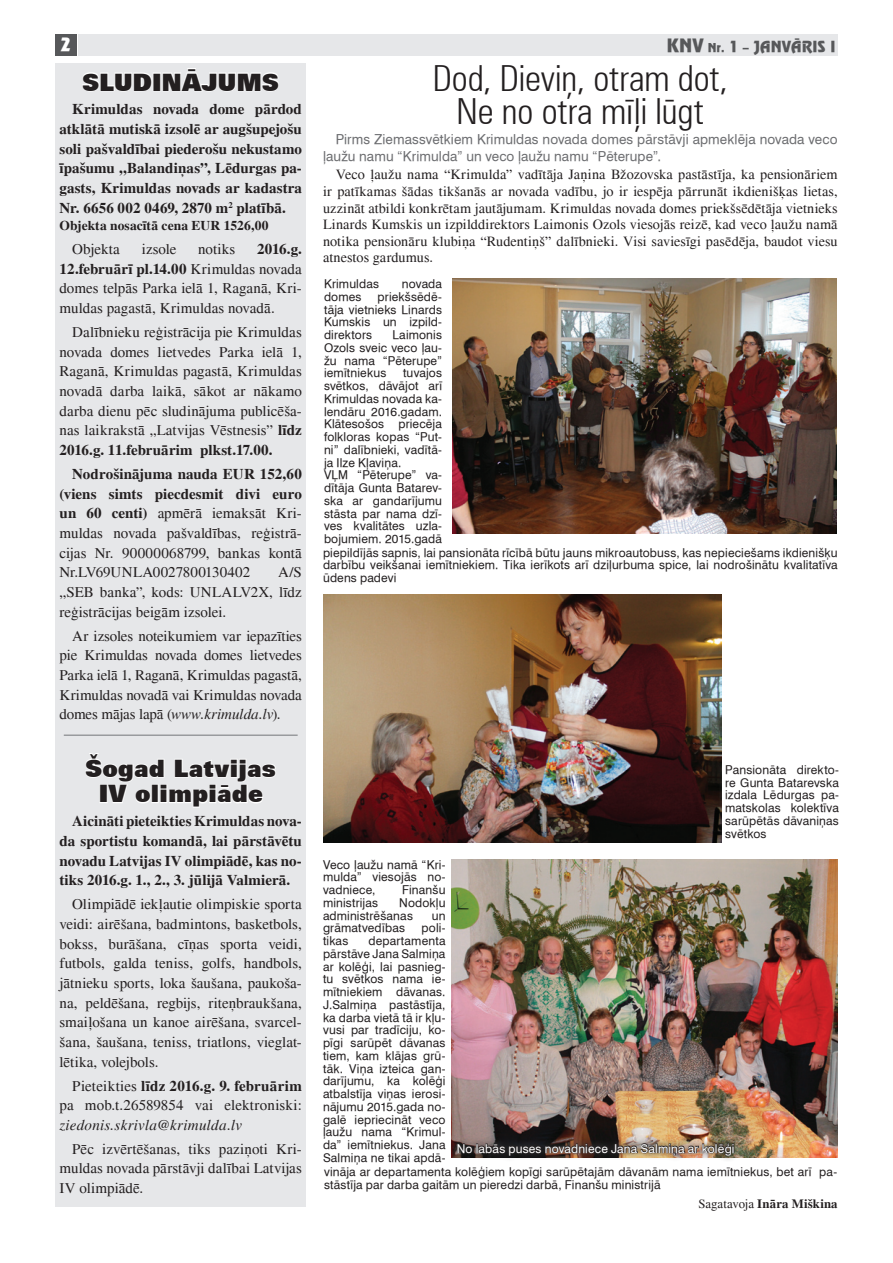
<style>
.page{position:relative;width:893px;height:1263px;background:#fff}
.page>*{position:absolute;margin:0;border:0;box-sizing:border-box;transform-origin:0 0}
.t1{font:300 condensed 36px/33px "Zurich TL";letter-spacing:-.005em;color:#231f20;text-align:center}
.t2{font:900 24px/25.7px "Zurich TL";letter-spacing:-.005em;color:#231f20;text-align:center}
.t3{font:18px "Revue TL";color:#fff}
.t4{font:15px/19.6px "Times";color:#231f20;text-align:justify}
.t5{font:700 15px/19.6px "Times";letter-spacing:.005em;color:#231f20;text-align:justify}
.t6{font:italic 15px "Times";letter-spacing:.02em;color:#231f20}
.t7{font:15px "Revue TL";letter-spacing:.005em;color:#57585a}
.t8{font:14.25px/16.6px "Times";color:#231f20;text-align:justify}
.t9{font:13.5px/16.5px "Swiss 721 TL";letter-spacing:.005em;color:#6c6d70}
.t10{font:700 13.5px "Times";letter-spacing:.005em;color:#231f20}
.t11{font:700 12.75px "Times";letter-spacing:.015em;color:#231f20}
.t12{font:12px/12.8px "Swiss 721 TL";letter-spacing:.01em;color:#231f20;text-align:justify}
.t13{font:12px "Swiss 721 TL";letter-spacing:.015em;color:#fff}
.s1{font-size:18px}
.s2{font-size:12px}
.s3{font-weight:700}
.s4{font-style:italic}
.s5{font-weight:400}
</style>
<div class="page">
<div style="left:79px;top:34px;width:759px;height:22px;background:#e6e7e9"></div>
<div style="left:55px;top:34px;width:22px;height:21px;background:#57585a"></div>
<div style="left:55px;top:64px;width:251px;height:1143px;background:#e6e7e9"></div>
<svg style="left:82px;top:72px;width:70px;height:20px"></svg>
<div style="left:153px;top:72px;width:8px;height:19px;border:2px solid #fff"></div>
<svg style="left:162px;top:68px;width:117px;height:24px"></svg>
<hr style="left:64px;top:735px;width:234px;height:1px;background:#808285">
<svg style="left:85px;top:753px;width:191px;height:55px"></svg>
<img style="left:323px;top:594px;width:398px;height:249px">
<img style="left:812px;top:922px;width:26px;height:213px">
<img style="left:452px;top:279px;width:385px;height:255px">
<svg style="left:718px;top:758px;width:120px;height:164px"></svg>
<svg style="left:725px;top:764px;width:113px;height:74px"></svg>
<svg style="left:812px;top:1135px;width:26px;height:23px"></svg>
<img style="left:451px;top:859px;width:361px;height:301px">
<h3 class="t3" style="left:60px;top:34px;width:14px">2</h3>
<p class="t7" style="left:667px;top:37px;width:170px"><span class="s1">KNV</span> <span class="s2">Nr.</span> 1 <span class="s2">–</span> JANVĀRIS I</p>
<h2 class="t2" style="left:82px;top:69px;width:199px">SLUDINĀJUMS</h2>
<p class="t5" style="left:60px;top:100px;width:244px;text-indent:13px">Krimuldas novada dome pārdod atklātā mutiskā izsolē ar augšupejošu soli pašvaldībai piederošu nekustamo īpašumu „Balandiņas”, Lēdurgas pa&shy;gasts, Krimuldas novads ar kadastra Nr. 6656 002 0469, 2870 m<sup>2</sup> platībā.</p>
<p class="t10" style="left:60px;top:218px;width:211px">Objekta nosacītā cena EUR 1526,00</p>
<p class="t4" style="left:72px;top:239px;width:49px">Objekta</p>
<p class="t4" style="left:142px;top:239px;width:36px">izsole</p>
<p class="t4" style="left:198px;top:239px;width:39px">notiks</p>
<h1 class="t1" style="left:433px;top:61px;width:297px">Dod, Dieviņ, otram dot,<br>Ne no otra mīļi lūgt</h1>
<p class="t9" style="left:323px;top:131px;width:516px;text-indent:13px">Pirms Ziemassvētkiem Krimuldas novada domes pārstāvji apmeklēja novada veco ļaužu namu “Krimulda” un veco ļaužu namu “Pēterupe”.</p>
<p class="t8" style="left:323px;top:166px;width:516px;text-indent:13px">Veco ļaužu nama “Krimulda” vadītāja Jaņina Bžozovska pastāstīja, ka pensionāriem ir patīkamas šādas tikšanās ar novada vadību, jo ir iespēja pārrunāt ikdienišķas lietas, uzzināt atbildi konkrētam jautājumam. Krimuldas novada domes priekšsēdētāja vietnieks Linards Kumskis un izpilddirektors Laimonis Ozols viesojās reizē, kad veco ļaužu namā notika pensionāru klubiņa “Rudentiņš” dalībnieki. Visi saviesīgi pasēdēja, baudot viesu atnestos gardumus.</p>
<p class="t4" style="left:60px;top:239px;width:244px;text-indent:198px"><span class="s3">2016.g.<br>12.februārī pl.14.00</span> Krimuldas novada domes telpās Parka ielā 1, Raganā, Kri&shy;muldas pagastā, Krimuldas novadā.</p>
<p class="t4" style="left:60px;top:322px;width:244px;text-indent:13px">Dalībnieku reģistrācija pie Krimuldas novada domes lietvedes Parka ielā 1, Raganā, Krimuldas pagastā, Krimuldas novadā darba laikā, sākot ar nākamo darba dienu pēc sludinājuma publicēša&shy;nas laikrakstā „Latvijas Vēstnesis” <span class="s3">līdz 2016.g. 11.februārim plkst.17.00.</span></p>
<p class="t4" style="left:60px;top:464px;width:244px;text-indent:13px"><span class="s3">Nodrošinājuma nauda EUR 152,60 (viens simts piecdesmit divi euro un 60 centi)</span> apmērā iemaksāt Kri&shy;muldas novada pašvaldības, reģistrā&shy;cijas Nr. 90000068799, bankas kontā Nr.LV69UNLA0027800130402</p>
<p class="t12" style="left:324px;top:277px;width:57px">Krimuldas</p>
<p class="t12" style="left:402px;top:277px;width:42px">novada</p>
<p class="t12" style="left:324px;top:290px;width:39px">domes</p>
<p class="t12" style="left:324px;top:290px;width:120px;text-indent:54px">priekšsēdē&shy;tāja vietnieks Linards Kumskis un izpild&shy;direktors</p>
<p class="t12" style="left:324px;top:328px;width:120px;text-indent:68px">Laimonis Ozols sveic veco ļau&shy;žu nama “Pēterupe” iemītniekus</p>
<p class="t12" style="left:323px;top:366px;width:516px;text-align:left;text-indent:80px">tuvajos<br>svētkos, dāvājot arī<br>Krimuldas novada ka-<br>lendāru 2016.gadam.<br>Klātesošos priecēja<br>folkloras kopas “Put-<br>ni” dalībnieki, vadītā-<br>ja Ilze Kļaviņa.<br>VĻM “Pēterupe” va-<br>dītāja Gunta Batarev-<br>ska ar gandarījumu<br>stāsta par nama dzī-<br>ves kvalitātes uzla-<br>bojumiem. 2015.gadā<br>piepildījās sapnis, lai pansionāta rīcībā būtu jauns mikroautobuss, kas nepieciešams ikdienišķu darbību veikšanai iemītniekiem. Tika ierīkots arī dziļurbuma spice, lai nodrošinātu kvalitatīva ūdens padevi</p>
<p class="t4" style="left:60px;top:563px;width:244px;text-indent:219px">A/S „SEB banka”, kods: UNLALV2X, līdz reģistrācijas beigām izsolei.</p>
<p class="t4" style="left:60px;top:626px;width:244px;text-indent:13px">Ar izsoles noteikumiem var iepazīties pie Krimuldas novada domes lietvedes Parka ielā 1, Raganā, Krimuldas pagastā, Krimuldas novadā vai Krimuldas novada domes mājas lapā (<span class="s4">www.krimulda.lv</span>).</p>
<h2 class="t2" style="left:85px;top:755px;width:193px">Šogad Latvijas<br>IV olimpiāde</h2>
<p class="t5" style="left:60px;top:812px;width:244px;text-indent:13px">Aicināti pieteikties Krimuldas nova&shy;da sportistu komandā, lai pārstāvētu novadu Latvijas IV olimpiādē, kas no&shy;tiks 2016.g. 1., 2., 3. jūlijā Valmierā.</p>
<p class="t4" style="left:60px;top:894px;width:244px;text-indent:13px">Olimpiādē iekļautie olimpiskie sporta veidi: airēšana, badmintons, basketbols, bokss, burāšana, cīņas sporta veidi, futbols, galda teniss, golfs, handbols, jātnieku sports, loka šaušana, paukoša&shy;na, peldēšana, regbijs, riteņbraukšana, smaiļošana un kanoe airēšana, svarcel&shy;šana, šaušana, teniss, triatlons, vieglat&shy;lētika, volejbols.</p>
<p class="t4" style="left:60px;top:1076px;width:244px;text-align:right">Pieteikties <span class="s3">līdz 2016.g. 9. februārim </span>pa mob.t.26589854 vai elektroniski:</p>
<p class="t6" style="left:60px;top:1116px;width:184px">ziedonis.skrivla@krimulda.lv</p>
<p class="t4" style="left:60px;top:1139px;width:244px;text-indent:13px">Pēc izvērtēšanas, tiks paziņoti Kri&shy;muldas novada pārstāvji dalībai Latvijas IV olimpiādē.</p>
<p class="t12" style="left:725px;top:763px;width:115px">Pansionāta direkto&shy;re Gunta Batarevska izdala Lēdurgas pa&shy;matskolas kolektīva sarūpētās dāvaniņas svētkos</p>
<p class="t12" style="left:323px;top:858px;width:124px">Veco ļaužu namā “Kri&shy;mulda” viesojās no&shy;vadniece,</p>
<p class="t12" style="left:402px;top:883px;width:45px">Finanšu</p>
<p class="t12" style="left:323px;top:896px;width:124px;text-indent:76px">Nodokļu administrēšanas</p>
<p class="t12" style="left:323px;top:896px;width:57px">ministrijas</p>
<p class="t12" style="left:432px;top:909px;width:15px">un</p>
<p class="t12" style="left:323px;top:921px;width:84px">grāmatvedības</p>
<p class="t12" style="left:422px;top:921px;width:25px">poli-</p>
<p class="t12" style="left:323px;top:934px;width:27px">tikas</p>
<p class="t12" style="left:323px;top:934px;width:124px;text-indent:45px">departamenta pārstāve Jana Salmiņa ar kolēģi, lai pasnieg&shy;tu svētkos nama ie&shy;mītniekiem dāvanas.<br>J.Salmiņa pastāstīja, ka darba vietā tā ir kļu&shy;vusi par tradīciju, ko&shy;pīgi sarūpēt dāvanas tiem, kam klājas grū&shy;tāk. Viņa izteica gan&shy;darījumu, ka kolēģi atbalstīja viņas ierosi&shy;nājumu 2015.gada no&shy;galē iepriecināt veco ļaužu nama “Krimul&shy;da” iemītniekus. Jana Salmiņa ne tikai apdā-</p>
<p class="t13" style="left:457px;top:1141px;width:279px">No labās puses novadniece Jana Salmiņa ar kolēģi</p>
<p class="t12" style="left:324px;top:1165px;width:514px">vināja ar departamenta kolēģiem kopīgi sarūpētajām dāvanām nama iemītniekus, bet arī pa&shy;stāstīja par darba gaitām un pieredzi darbā, Finanšu ministrijā</p>
<p class="t11" style="left:698px;top:1196px;width:141px"><span class="s5">Sagatavoja</span> Ināra Miškina</p>
</div>
